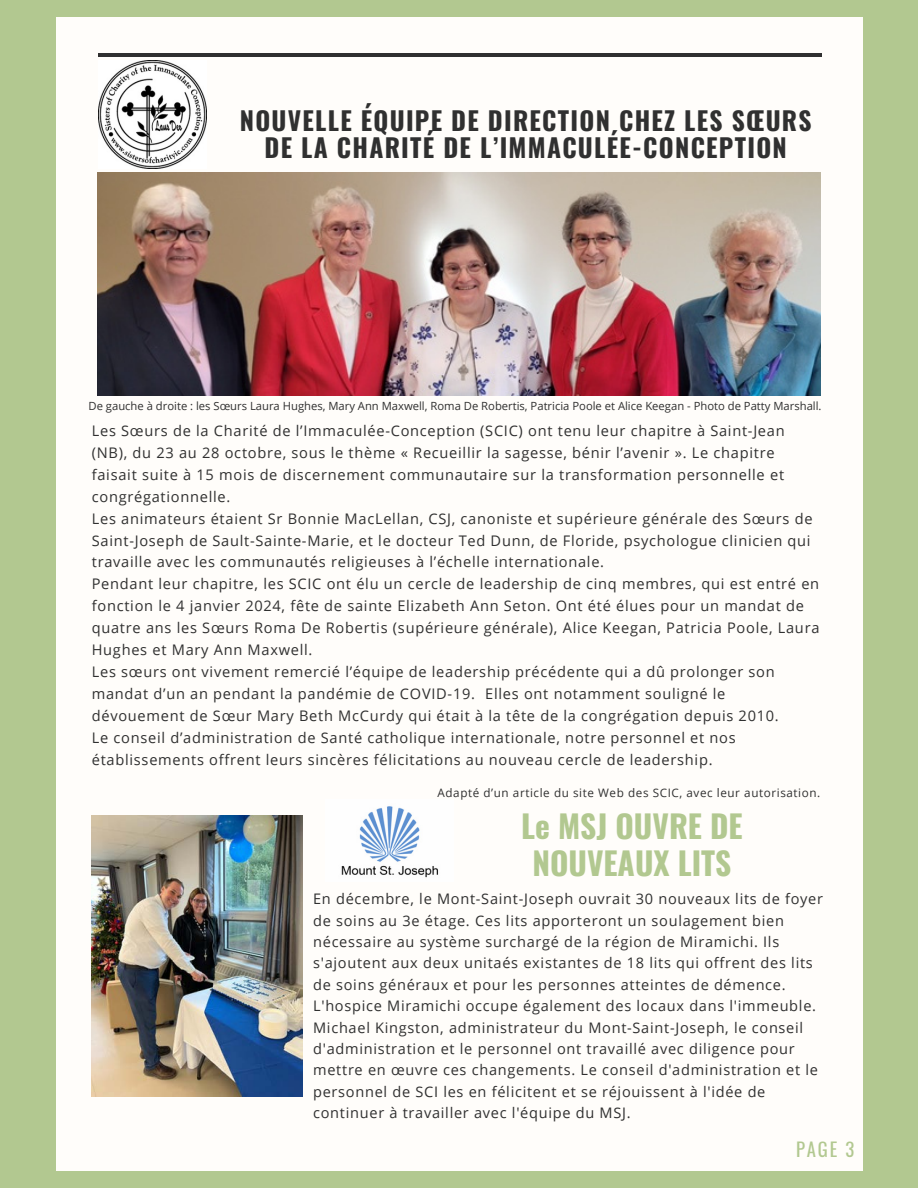
<style>
.page{position:relative;width:918px;height:1188px;background:#b2c890}
.page>*{position:absolute;margin:0;border:0;box-sizing:border-box;transform-origin:0 0}
.t1{font:700 31.5px/37.2px "Oswald";color:#b2c890;text-align:center}
.t2{font:700 25.5px/27px "Oswald";letter-spacing:.05em;color:#303030;text-align:center}
.t3{font:18.75px "Oswald";color:#b2c890}
.t4{font:14.55px/21.9px "Open Sans";letter-spacing:.05em;color:#303030}
.t5{font:11.7px "Open Sans";letter-spacing:.05em;color:#303030}
.t6{font:11.25px "Open Sans";color:#303030}
</style>
<div class="page">
<div style="left:57px;top:17px;width:806px;height:1153px;background:#fffdfa"></div>
<hr style="left:98px;top:53px;width:724px;height:3px;background:#303030">
<img style="left:98px;top:173px;width:723px;height:223px">
<img style="left:92px;top:815px;width:210px;height:281px">
<img style="left:341px;top:806px;width:97px;height:72px">
<img style="left:98px;top:60px;width:108px;height:108px">
<p class="t2" style="left:240px;top:106px;width:573px">NOUVELLE ÉQUIPE DE DIRECTION CHEZ LES SŒURS<br>DE LA CHARITÉ DE L’IMMACULÉE-CONCEPTION</p>
<p class="t6" style="left:89px;top:398px;width:735px">De gauche à droite : les Sœurs Laura Hughes, Mary Ann Maxwell, Roma De Robertis, Patricia Poole et Alice Keegan - Photo de Patty Marshall.</p>
<h4 class="t4" style="left:92px;top:419px;width:729px">Les Sœurs de la Charité de l’Immaculée-Conception (SCIC) ont tenu leur chapitre à Saint-Jean (NB), du 23 au 28 octobre, sous le thème « Recueillir la sagesse, bénir l’avenir ». Le chapitre faisait suite à 15 mois de discernement communautaire sur la transformation personnelle et congrégationnelle.<br>Les animateurs étaient Sr Bonnie MacLellan, CSJ, canoniste et supérieure générale des Sœurs de Saint-Joseph de Sault-Sainte-Marie, et le docteur Ted Dunn, de Floride, psychologue clinicien qui travaille avec les communautés religieuses à l’échelle internationale.<br>Pendant leur chapitre, les SCIC ont élu un cercle de leadership de cinq membres, qui est entré en fonction le 4 janvier 2024, fête de sainte Elizabeth Ann Seton. Ont été élues pour un mandat de quatre ans les Sœurs Roma De Robertis (supérieure générale), Alice Keegan, Patricia Poole, Laura Hughes et Mary Ann Maxwell.<br>Les sœurs ont vivement remercié l’équipe de leadership précédente qui a dû prolonger son mandat d’un an pendant la pandémie de COVID-19. Elles ont notamment souligné le dévouement de Sœur Mary Beth McCurdy qui était à la tête de la congrégation depuis 2010.<br>Le conseil d’administration de Santé catholique internationale, notre personnel et nos établissements offrent leurs sincères félicitations au nouveau cercle de leadership.</h4>
<p class="t5" style="left:438px;top:784px;width:384px">Adapté d’un article du site Web des SCIC, avec leur autorisation.</p>
<h1 class="t1" style="left:521px;top:806px;width:223px">Le MSJ OUVRE DE<br>NOUVEAUX LITS</h1>
<h4 class="t4" style="left:313px;top:888px;width:511px;line-height:21.3px">En décembre, le Mont-Saint-Joseph ouvrait 30 nouveaux lits de foyer de soins au 3e étage. Ces lits apporteront un soulagement bien nécessaire au système surchargé de la région de Miramichi. Ils s'ajoutent aux deux unitaés existantes de 18 lits qui offrent des lits de soins généraux et pour les personnes atteintes de démence.<br>L'hospice Miramichi occupe également des locaux dans l'immeuble.<br>Michael Kingston, administrateur du Mont-Saint-Joseph, le conseil d'administration et le personnel ont travaillé avec diligence pour mettre en œuvre ces changements. Le conseil d'administration et le personnel de SCI les en félicitent et se réjouissent à l'idée de continuer à travailler avec l'équipe du MSJ.</h4>
<p class="t3" style="left:796px;top:1135px;width:60px">PAGE 3</p>
</div>
